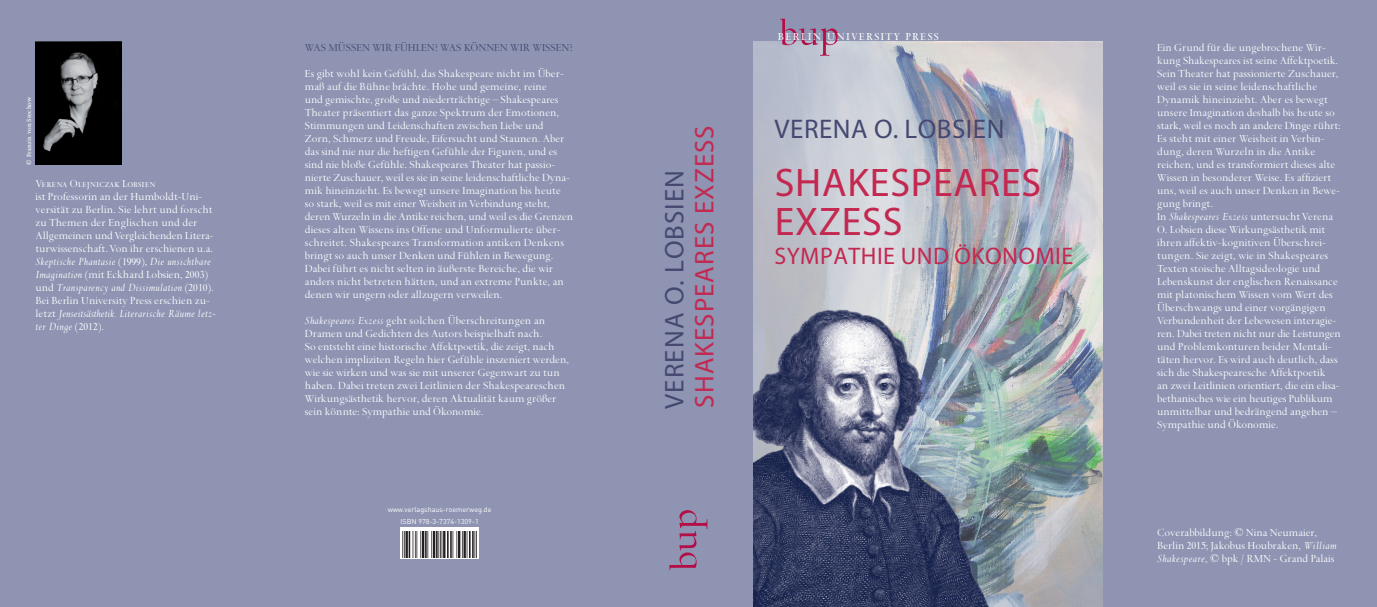
<style>
.page{position:relative;width:1377px;height:607px;background:#fff}
.page>*{position:absolute;margin:0;border:0;box-sizing:border-box;transform-origin:0 0}
.t1{font:40px/39px "Myriad Pro";letter-spacing:.02em;color:#c32850}
.t2{font:27px "Myriad Pro";letter-spacing:.03em;color:#454971}
.t3{font:27px "Myriad Pro";letter-spacing:.04em;color:#c32850}
.t4{font:24px "Myriad Pro";letter-spacing:.02em;color:#c32850}
.t5{font:17.1px "Spectrum MT SC";letter-spacing:.04em;color:#fff}
.t6{font:12px/13px "Spectrum";color:#fff}
.t7{font:12px "Spectrum";color:#454971}
.t8{font:12px "Spectrum MT SC";color:#fff}
.t9{font:7.1px "DIN";color:#fff}
.t10{font:600 7px "Joanna";letter-spacing:.02em;color:#fff}
.s1{font-style:italic}
</style>
<div class="page">
<div style="left:0;top:0;width:1376px;height:607px;background:#8e94b2"></div>
<img style="left:753px;top:42px;width:349px;height:565px">
<img style="left:35px;top:42px;width:86px;height:122px">
<img style="left:753px;top:255px;width:274px;height:352px">
<svg style="left:780px;top:19px;width:58px;height:37px"></svg>
<svg style="left:669px;top:510px;width:38px;height:60px"></svg>
<svg style="left:400px;top:527px;width:79px;height:32px"></svg>
<svg style="left:400px;top:531px;width:77px;height:26px;background:#908e8f"></svg>
<p class="t10" style="left:25px;top:164px;width:69px;rotate:-90deg">© Franzis von Stechow</p>
<p class="t8" style="left:35px;top:178px;width:122px">Verena Olejniczak Lobsien</p>
<p class="t6" style="left:35px;top:190px;width:182px">ist Professorin an der Humboldt-Uni&shy;versität zu Berlin. Sie lehrt und forscht zu Themen der Englischen und der Allgemeinen und Vergleichenden Litera&shy;turwissenschaft. Von ihr erschienen u.a.<br><span class="s1">Skeptische Phantasie</span> (1999), <span class="s1">Die unsichtbare Imagination</span> (mit Eckhard Lobsien, 2003) und <span class="s1">Transparency and Dissimulation</span> (2010).<br>Bei Berlin University Press erschien zu&shy;letzt <span class="s1">Jenseitsästhetik. Literarische Räume letz&shy;ter Dinge</span> (2012).</p>
<p class="t7" style="left:305px;top:41px;width:32px">Was müsse</p>
<p class="t7" style="left:362px;top:41px;width:18px">n wir</p>
<p class="t7" style="left:395px;top:41px;width:124px">fühlen? Was können wir</p>
<p class="t7" style="left:532px;top:41px;width:7px">wisse</p>
<p class="t7" style="left:561px;top:41px;width:12px">n?</p>
<p class="t6" style="left:305px;top:67px;width:270px">Es gibt wohl kein Gefühl, das Shakespeare nicht im Über&shy;maß auf die Bühne brächte. Hohe und gemeine, reine<br>und gemischte, große und niederträchtige – Shakespeares Theater präsentiert das ganze Spektrum der Emotionen, Stimmungen und Leidenschaften zwischen Liebe und<br>Zorn, Schmerz und Freude, Eifersucht und Staunen. Aber das sind nie nur die heftigen Gefühle der Figuren, und es sind nie bloße Gefühle. Shakespeares Theater hat passio&shy;nierte Zuschauer, weil es sie in seine leidenschaftliche Dyna&shy;mik hineinzieht. Es bewegt unsere Imagination bis heute so stark, weil es mit einer Weisheit in Verbindung steht, deren Wurzeln in die Antike reichen, und weil es die Grenzen dieses alten Wissens ins Offene und Unformulierte über&shy;schreitet. Shakespeares Transformation antiken Denkens bringt so auch unser Denken und Fühlen in Bewegung.<br>Dabei führt es nicht selten in äußerste Bereiche, die wir anders nicht betreten hätten, und an extreme Punkte, an denen wir ungern oder allzugern verweilen.</p>
<p class="t6" style="left:305px;top:314px;width:266px"><span class="s1">Shakespeares Exzess</span> geht solchen Überschreitungen an Dramen und Gedichten des Autors beispielhaft nach.<br>So entsteht eine historische Affektpoetik, die zeigt, nach welchen impliziten Regeln hier Gefühle inszeniert werden, wie sie wirken und was sie mit unserer Gegenwart zu tun haben. Dabei treten zwei Leitlinien der Shakespeareschen Wirkungsästhetik hervor, deren Aktualität kaum größer sein könnte: Sympathie und Ökonomie.</p>
<p class="t9" style="left:387px;top:505px;width:105px">www.verlagshaus-roemerweg.de</p>
<p class="t9" style="left:400px;top:517px;width:80px">ISBN 978-3-7374-1309-1</p>
<h2 class="t2" style="left:658px;top:408px;width:240px;rotate:-90deg">VERENA O. LOBSIEN</h2>
<h2 class="t3" style="left:688px;top:407px;width:284px;rotate:-90deg">SHAKESPEARES EXZESS</h2>
<h3 class="t5" style="left:777px;top:26px;width:163px">berlin university press</h3>
<h2 class="t2" style="left:774px;top:112px;width:231px">VERENA O. LOBSIEN</h2>
<h1 class="t1" style="left:774px;top:162px;width:268px">SHAKESPEARES<br>EXZESS</h1>
<h3 class="t4" style="left:774px;top:241px;width:300px">SYMPATHIE UND ÖKONOMIE</h3>
<p class="t6" style="left:1157px;top:41px;width:185px">Ein Grund für die ungebrochene Wir&shy;kung Shakespeares ist seine Affektpoetik.<br>Sein Theater hat passionierte Zuschauer, weil es sie in seine leidenschaftliche Dynamik hineinzieht. Aber es bewegt unsere Imagination deshalb bis heute so stark, weil es noch an andere Dinge rührt:<br>Es steht mit einer Weisheit in Verbin&shy;dung, deren Wurzeln in die Antike reichen, und es transformiert dieses alte Wissen in besonderer Weise. Es affiziert uns, weil es auch unser Denken in Bewe&shy;gung bringt.<br>In <span class="s1">Shakespeares Exzess</span> untersucht Verena O. Lobsien diese Wirkungsästhetik mit ihren affektiv-kognitiven Überschrei&shy;tungen. Sie zeigt, wie in Shakespeares Texten stoische Alltagsideologie und Lebenskunst der englischen Renaissance mit platonischem Wissen vom Wert des Überschwangs und einer vorgängigen Verbundenheit der Lebewesen interagie&shy;ren. Dabei treten nicht nur die Leistungen und Problemkonturen beider Mentali&shy;täten hervor. Es wird auch deutlich, dass sich die Shakespearesche Affektpoetik<br>an zwei Leitlinien orientiert, die ein elisa&shy;bethanisches wie ein heutiges Publikum unmittelbar und bedrängend angehen – Sympathie und Ökonomie.</p>
<p class="t6" style="left:1157px;top:526px;width:181px">Coverabbildung: © Nina Neumaier,<br>Berlin 2015; Jakobus Houbraken, <span class="s1">William<br>Shakespeare</span>, © bpk / RMN - Grand Palais</p>
</div>
